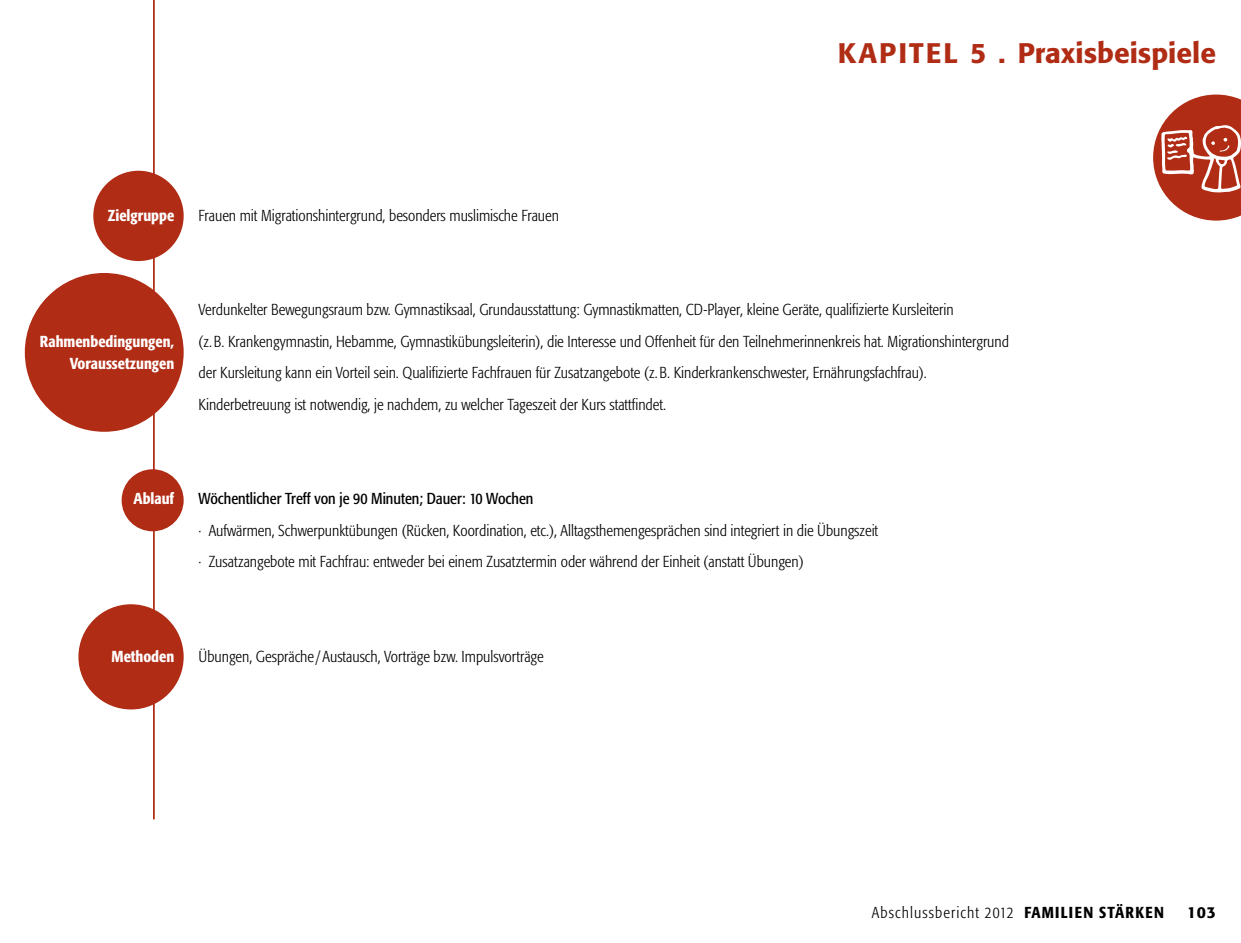
<style>
.page{position:relative;width:1241px;height:943px;background:#fff}
.page>*{position:absolute;margin:0;border:0;box-sizing:border-box;transform-origin:0 0}
.t1{font:500 28px "Formata";color:#b02c15}
.t2{font:300 condensed 15.75px/31.5px "Formata";color:#000}
.t3{font:500 condensed 15.75px/22.8px "Formata";color:#fff;text-align:right}
.t4{font:condensed 15.75px "Formata";color:#000}
.t5{font:300 condensed 15.75px "Formata";letter-spacing:.07em;color:#000}
.t6{font:500 15.75px "Formata";color:#000}
.s1{font-weight:500}
</style>
<div class="page">
<svg style="left:1153px;top:95px;width:87px;height:126px"></svg>
<hr style="left:153px;top:0;width:2px;height:819px;background:#b02c15">
<div style="left:93px;top:171px;width:91px;height:90px;background:#b02c15;border-radius:50%"></div>
<div style="left:122px;top:469px;width:62px;height:62px;background:#b02c15;border-radius:50%"></div>
<div style="left:78px;top:604px;width:106px;height:105px;background:#b02c15;border-radius:50%"></div>
<div style="left:25px;top:273px;width:159px;height:159px;background:#b02c15;border-radius:50%"></div>
<h1 class="t1" style="left:837px;top:36px;width:380px">Kapitel 5 . Praxisbeispiele</h1>
<p class="t3" style="left:108px;top:204px;width:68px">Zielgruppe</p>
<p class="t2" style="left:198px;top:199px;width:362px">Frauen mit Migrationshintergrund, besonders muslimische Frauen</p>
<p class="t3" style="left:40px;top:330px;width:136px">Rahmenbedingungen,<br>Voraussetzungen</p>
<p class="t2" style="left:198px;top:294px;width:811px">Verdunkelter Bewegungsraum bzw. Gymnastiksaal, Grundausstattung: Gymnastikmatten, CD-Player, kleine Geräte, qualifizierte Kursleiterin<br>(z. B. Krankengymnastin, Hebamme, Gymnastikübungsleiterin), die Interesse und Offenheit für den Teilnehmerinnenkreis hat. Migrationshintergrund der Kursleitung kann ein Vorteil sein. Qualifizierte Fachfrauen für Zusatzangebote (z. B. Kinderkrankenschwester, Ernährungsfachfrau).<br>Kinderbetreuung ist notwendig, je nachdem, zu welcher Tageszeit der Kurs stattfindet.</p>
<p class="t3" style="left:133px;top:487px;width:42px">Ablauf</p>
<p class="t4" style="left:198px;top:489px;width:336px">Wöchentlicher Treff von je 90 Minuten; Dauer: 10 Wochen</p>
<p class="t2" style="left:198px;top:514px;width:681px">· Aufwärmen, Schwerpunktübungen (Rücken, Koordination, etc.), Alltagsthemengesprächen sind integriert in die Übungszeit · Zusatzangebote mit Fachfrau: entweder bei einem Zusatztermin oder während der Einheit (anstatt Übungen)</p>
<p class="t3" style="left:111px;top:645px;width:64px">Methoden</p>
<p class="t2" style="left:198px;top:640px;width:346px">Übungen, Gespräche / Austausch, Vorträge bzw. Impulsvorträge</p>
<p class="t5" style="left:871px;top:903px;width:294px">Abschlussbericht 2012 <span class="s1">Familien stärken</span></p>
<p class="t6" style="left:1186px;top:902px;width:31px">103</p>
</div>
